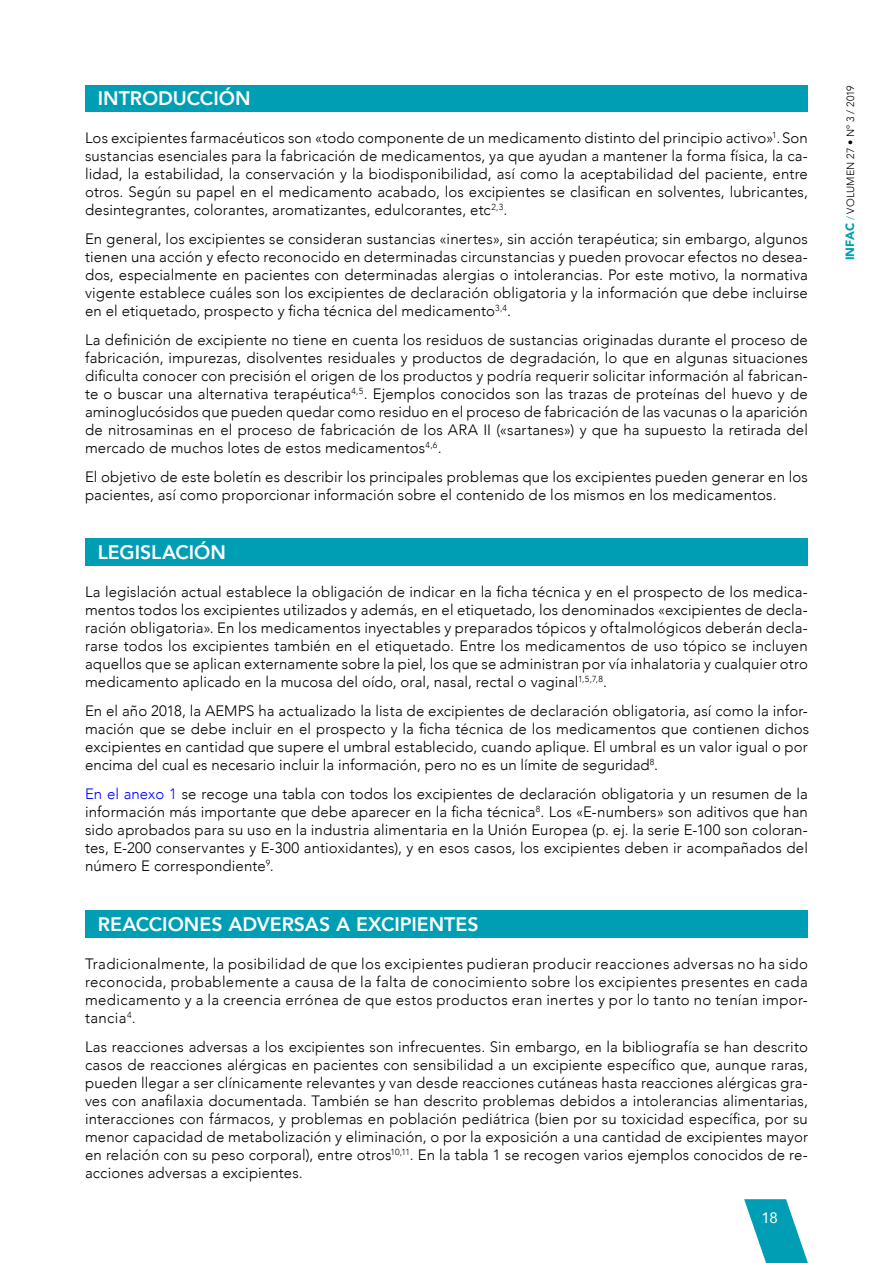
<style>
.page{position:relative;width:893px;height:1263px;background:#fff}
.page>*{position:absolute;margin:0;border:0;box-sizing:border-box;transform-origin:0 0}
.Titulo1{font:800 19.5px "Avenir";color:#fff}
.Texto_general{font:300 15px/18px "Avenir";letter-spacing:.01em;color:#000;text-align:justify}
.t1{font:15px "Avenir";color:#fff}
.t2{font:300 10.5px "Avenir";letter-spacing:.015em;color:#000}
.s1{color:#0001fe}
.s2{font-weight:900;font-size:12px;color:#009eb5}
.s3{color:#009eb5}
</style>
<div class="page">
<div style="left:85px;top:85px;width:723px;height:26px;background:#009eb5"></div>
<div style="left:85px;top:538px;width:723px;height:28px;background:#009eb5"></div>
<div style="left:85px;top:910px;width:723px;height:28px;background:#009eb5"></div>
<svg style="left:744px;top:1199px;width:64px;height:64px"></svg>
<p class="Titulo1" style="left:98px;top:83px;width:154px">INTRODUCCIÓN</p>
<p class="Texto_general" style="left:85px;top:128px;width:724px">Los excipientes farmacéuticos son «todo componente de un medicamento distinto del principio activo»<sup>1</sup>.Son sustancias esenciales para la fabricación de medicamentos, ya que ayudan a mantener la forma física, la ca&shy;lidad, la estabilidad, la conservación y la biodisponibilidad, así como la aceptabilidad del paciente, entre otros. Según su papel en el medicamento acabado, los excipientes se clasifican en solventes, lubricantes, desintegrantes, colorantes, aromatizantes, edulcorantes, etc<sup>2,3</sup>.</p>
<p class="Texto_general" style="left:85px;top:229px;width:724px">En general, los excipientes se consideran sustancias «inertes», sin acción terapéutica; sin embargo, algunos tienen una acción y efecto reconocido en determinadas circunstancias y pueden provocar efectos no desea&shy;dos, especialmente en pacientes con determinadas alergias o intolerancias. Por este motivo, la normativa vigente establece cuáles son los excipientes de declaración obligatoria y la información que debe incluirse en el etiquetado, prospecto y ficha técnica del medicamento<sup>3,4</sup>.</p>
<p class="Texto_general" style="left:85px;top:330px;width:724px">La definición de excipiente no tiene en cuenta los residuos de sustancias originadas durante el proceso de fabricación, impurezas, disolventes residuales y productos de degradación, lo que en algunas situaciones dificulta conocer con precisión el origen de los productos y podría requerir solicitar información al fabrican&shy;te o buscar una alternativa terapéutica<sup>4,5</sup>. Ejemplos conocidos son las trazas de proteínas del huevo y de aminoglucósidos que pueden quedar como residuo en el proceso de fabricación de las vacunas o la aparición de nitrosaminas en el proceso de fabricación de los ARA II («sartanes») y que ha supuesto la retirada del mercado de muchos lotes de estos medicamentos<sup>4,6</sup>.</p>
<p class="Texto_general" style="left:85px;top:468px;width:724px">El objetivo de este boletín es describir los principales problemas que los excipientes pueden generar en los pacientes, así como proporcionar información sobre el contenido de los mismos en los medicamentos.</p>
<p class="Titulo1" style="left:98px;top:537px;width:130px">LEGISLACIÓN</p>
<p class="Texto_general" style="left:85px;top:583px;width:724px">La legislación actual establece la obligación de indicar en la ficha técnica y en el prospecto de los medica&shy;mentos todos los excipientes utilizados y además, en el etiquetado, los denominados «excipientes de decla&shy;ración obligatoria». En los medicamentos inyectables y preparados tópicos y oftalmológicos deberán decla&shy;rarse todos los excipientes también en el etiquetado. Entre los medicamentos de uso tópico se incluyen aquellos que se aplican externamente sobre la piel, los que se administran por vía inhalatoria y cualquier otro medicamento aplicado en la mucosa del oído, oral, nasal, rectal o vaginal<sup>1,5,7,8</sup>.</p>
<p class="Texto_general" style="left:85px;top:702px;width:726px">En el año 2018, la AEMPS ha actualizado la lista de excipientes de declaración obligatoria, así como la infor&shy;mación que se debe incluir en el prospecto y la ficha técnica de los medicamentos que contienen dichos excipientes en cantidad que supere el umbral establecido, cuando aplique. El umbral es un valor igual o por encima del cual es necesario incluir la información, pero no es un límite de seguridad<sup>8</sup>.</p>
<p class="Texto_general" style="left:85px;top:785px;width:724px"><span class="s1">En el anexo 1</span> se recoge una tabla con todos los excipientes de declaración obligatoria y un resumen de la información más importante que debe aparecer en la ficha técnica<sup>8</sup>. Los «E-numbers» son aditivos que han sido aprobados para su uso en la industria alimentaria en la Unión Europea (p. ej. la serie E-100 son coloran&shy;tes, E-200 conservantes y E-300 antioxidantes), y en esos casos, los excipientes deben ir acompañados del número E correspondiente<sup>9</sup>.</p>
<p class="Titulo1" style="left:98px;top:909px;width:382px">REACCIONES ADVERSAS A EXCIPIENTES</p>
<p class="Texto_general" style="left:85px;top:955px;width:724px">Tradicionalmente, la posibilidad de que los excipientes pudieran producir reacciones adversas no ha sido reconocida, probablemente a causa de la falta de conocimiento sobre los excipientes presentes en cada medicamento y a la creencia errónea de que estos productos eran inertes y por lo tanto no tenían impor&shy;tancia<sup>4</sup>.</p>
<p class="Texto_general" style="left:85px;top:1038px;width:724px">Las reacciones adversas a los excipientes son infrecuentes. Sin embargo, en la bibliografía se han descrito casos de reacciones alérgicas en pacientes con sensibilidad a un excipiente específico que, aunque raras, pueden llegar a ser clínicamente relevantes y van desde reacciones cutáneas hasta reacciones alérgicas gra&shy;ves con anafilaxia documentada. También se han descrito problemas debidos a intolerancias alimentarias, interacciones con fármacos, y problemas en población pediátrica (bien por su toxicidad específica, por su menor capacidad de metabolización y eliminación, o por la exposición a una cantidad de excipientes mayor en relación con su peso corporal), entre otros<sup>10,11</sup>. En la tabla 1 se recogen varios ejemplos conocidos de re&shy;acciones adversas a excipientes.</p>
<p class="t1" style="left:762px;top:1206px;width:18px">18</p>
<p class="t2" style="left:844px;top:260px;width:177px;rotate:-90deg"><span class="s2">INFAC</span> <span class="s3">/</span> VOLUMEN 27 • Nº 3 / 2019</p>
</div>
